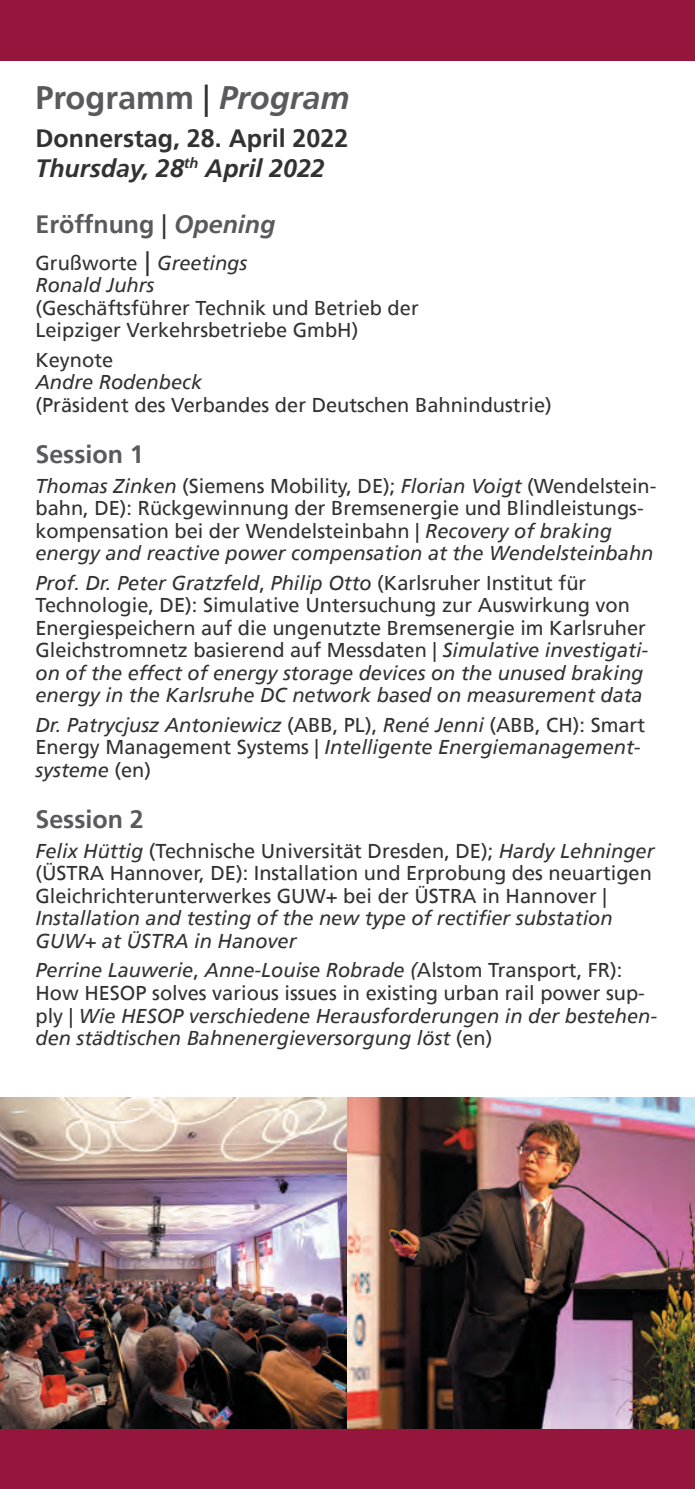
<style>
.page{position:relative;width:695px;height:1489px;background:#fff}
.page>*{position:absolute;margin:0;border:0;box-sizing:border-box;transform-origin:0 0}
.head_italic{font:700 32.5px "Frutiger";color:#5a5a5d}
.Text_head{font:700 25px/30px "Frutiger";color:#333233}
.Text_head-2{font:700 25px "Frutiger";color:#5a5a5d}
.Text_body_small{font:20px/22.5px "Frutiger";color:#333233}
.Text_head-3{font:20px/22.5px "Frutiger";color:#333233}
.Text_body_small-2{font:italic 20px/22.5px "Frutiger";color:#333233}
.Text_head-4{font:italic 20px/22.5px "Frutiger";color:#333233}
.s1{font-weight:400;color:#333233}
.s2{font-style:italic}
.s3{font-size:25px}
.s4{font-style:normal}
</style>
<div class="page">
<div style="left:0;top:1427px;width:694px;height:61px;background:#94163d"></div>
<div style="left:0;top:0;width:694px;height:61px;background:#94163d"></div>
<img style="left:0;top:1097px;width:694px;height:330px">
<p class="head_italic" style="left:35px;top:79px;width:315px">Programm <span class="s1">|</span> <span class="s2">Program</span></p>
<p class="Text_head" style="left:35px;top:123px;width:314px">Donnerstag, 28. April 2022<br><span class="s2">Thursday, 28</span><sup>th</sup> <span class="s2">April 2022</span></p>
<p class="Text_head-2" style="left:35px;top:209px;width:241px">Eröffnung <span class="s1">|</span> <span class="s2">Opening</span></p>
<p class="Text_body_small" style="left:35px;top:251px;width:385px">Grußworte <span class="s3">|</span> <span class="s2">Greetings<br>Ronald Juhrs<br></span>(Geschäftsführer Technik und Betrieb der<br>Leipziger Verkehrsbetriebe GmbH)</p>
<p class="Text_body_small" style="left:35px;top:348px;width:518px">Keynote<br><span class="s2">Andre Rodenbeck<br></span>(Präsident des Verbandes der Deutschen Bahnindustrie)</p>
<p class="Text_head-2" style="left:35px;top:439px;width:110px">Session 1</p>
<p class="Text_body_small" style="left:35px;top:474px;width:622px"><span class="s2">Thomas Zinken</span> (Siemens Mobility, DE); <span class="s2">Florian Voigt</span> (Wendelstein&shy;bahn, DE): Rückgewinnung der Bremsenergie und Blindleistungs&shy;kompensation bei der Wendelsteinbahn | <span class="s2">Recovery of braking energy and reactive power compensation at the Wendelsteinbahn</span></p>
<p class="Text_head-3" style="left:35px;top:571px;width:614px"><span class="s2">Prof. Dr. Peter Gratzfeld</span>, <span class="s2">Philip Otto</span> (Karlsruher Institut für Technologie, DE): Simulative Untersuchung zur Auswirkung von Energiespeichern auf die ungenutzte Bremsenergie im Karlsruher Gleichstromnetz basierend auf Messdaten | <span class="s2">Simulative investigati&shy;on of the effect of energy storage devices on the unused braking energy in the Karlsruhe DC network based on measurement data</span></p>
<p class="Text_head-4" style="left:35px;top:713px;width:611px">Dr. Patrycjusz Antoniewicz <span class="s4">(ABB, PL),</span> René Jenni <span class="s4">(ABB, CH): Smart<br>Energy Management Systems |</span> Intelligente Energiemanagement&shy;systeme <span class="s4">(en)</span></p>
<p class="Text_head-2" style="left:35px;top:804px;width:110px">Session 2</p>
<p class="Text_body_small" style="left:35px;top:839px;width:620px"><span class="s2">Felix Hüttig</span> (Technische Universität Dresden, DE); <span class="s2">Hardy Lehninger </span>(ÜSTRA Hannover, DE): Installation und Erprobung des neuartigen Gleichrichterunterwerkes GUW+ bei der ÜSTRA in Hannover | <span class="s2">Installation and testing of the new type of rectifier substation GUW+ at ÜSTRA in Hanover</span></p>
<p class="Text_body_small-2" style="left:35px;top:959px;width:623px">Perrine Lauwerie<span class="s4">,</span> Anne-Louise Robrade (<span class="s4">Alstom Transport, FR):<br>How HESOP solves various issues in existing urban rail power sup&shy;ply |</span> Wie HESOP verschiedene Herausforderungen in der bestehen&shy;den städtischen Bahnenergieversorgung löst <span class="s4">(en)</span></p>
</div>
